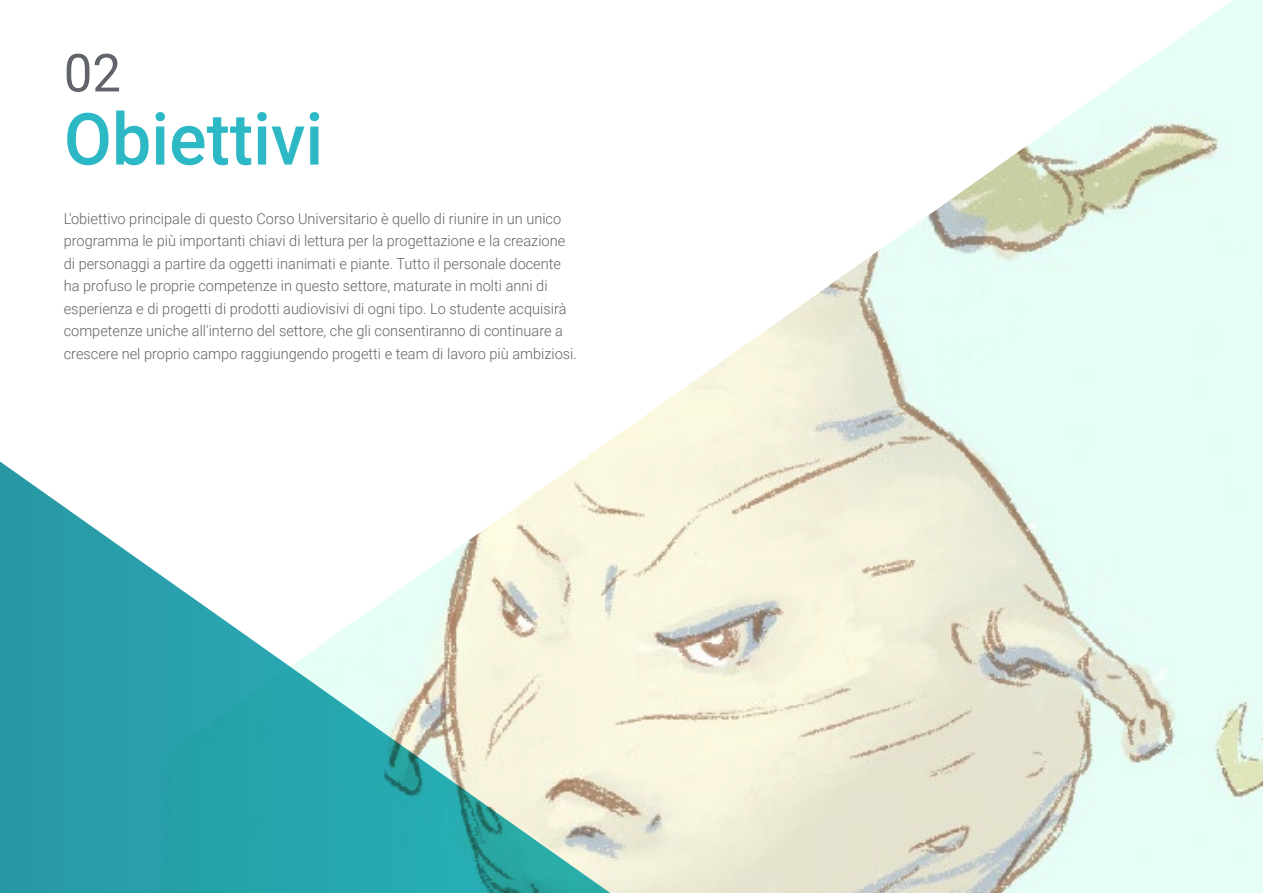
<style>
.page{position:relative;width:1263px;height:893px;background:#fff}
.page>*{position:absolute;margin:0;border:0;box-sizing:border-box;transform-origin:0 0}
.t1{font:500 72px "Roboto";color:#2db8c5}
.t2{font:52.5px "Roboto";color:#61646a}
.t3{font:300 15px/22.5px "Roboto";color:#61646a}
</style>
<div class="page">
<img style="left:603px;top:0;width:660px;height:893px">
<svg style="left:0;top:446px;width:640px;height:447px"></svg>
<h2 class="t2" style="left:64px;top:36px;width:59px">02</h2>
<h1 class="t1" style="left:64px;top:89px;width:261px">Obiettivi</h1>
<p class="t3" style="left:64px;top:207px;width:515px">L'obiettivo principale di questo Corso Universitario è quello di riunire in un unico programma le più importanti chiavi di lettura per la progettazione e la creazione di personaggi a partire da oggetti inanimati e piante. Tutto il personale docente ha profuso le proprie competenze in questo settore, maturate in molti anni di esperienza e di progetti di prodotti audiovisivi di ogni tipo. Lo studente acquisirà competenze uniche all'interno del settore, che gli consentiranno di continuare a crescere nel proprio campo raggiungendo progetti e team di lavoro più ambiziosi.</p>
</div>
